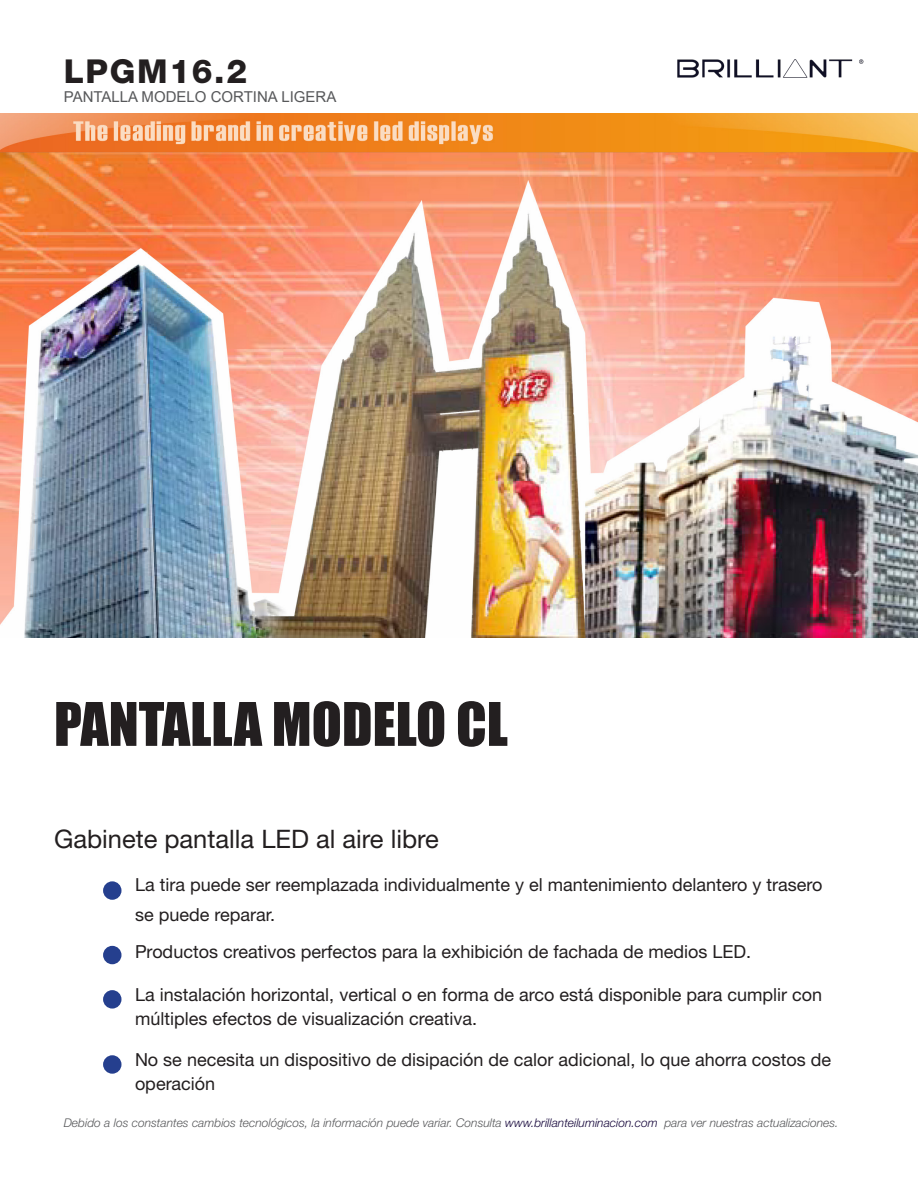
<style>
.page{position:relative;width:918px;height:1188px;background:#fff}
.page>*{position:absolute;margin:0;border:0;box-sizing:border-box;transform-origin:0 0}
.t1{font:55.5px "Impact";color:#231f20}
.t2{font:800 33px "Helvetica Neue LT Std";letter-spacing:.05em;color:#231f20}
.t3{font:25.5px "Helvetica Neue LT Std";color:#231f20}
.t4{font:18px/24px "Helvetica Neue LT Std";color:#231f20}
.t5{font:15px "Arial";color:#57585a}
.t6{font:italic 300 12px "Helvetica Neue LT Std";color:#57585a}
.s1{color:#16073b}
</style>
<div class="page">
<img style="left:677px;top:59px;width:187px;height:19px">
<div style="left:103px;top:881px;width:19px;height:19px;background:#253f8e;border-radius:50%"></div>
<div style="left:103px;top:946px;width:19px;height:18px;background:#253f8e;border-radius:50%"></div>
<div style="left:103px;top:990px;width:19px;height:19px;background:#253f8e;border-radius:50%"></div>
<div style="left:103px;top:1055px;width:19px;height:19px;background:#253f8e;border-radius:50%"></div>
<img style="left:0;top:113px;width:918px;height:525px">
<p class="t2" style="left:64px;top:51px;width:185px">LPGM16.2</p>
<p class="t5" style="left:64px;top:87px;width:274px">PANTALLA MODELO CORTINA LIGERA</p>
<p class="t1" style="left:54px;top:681px;width:455px">PANTALLA MODELO CL</p>
<p class="t3" style="left:54px;top:824px;width:386px">Gabinete pantalla LED al aire libre</p>
<p class="t4" style="left:135px;top:869px;width:689px;line-height:30.6px">La tira puede ser reemplazada individualmente y el mantenimiento delantero y trasero se puede reparar.</p>
<p class="t4" style="left:135px;top:940px;width:618px">Productos creativos perfectos para la exhibición de fachada de medios LED.</p>
<p class="t4" style="left:135px;top:982px;width:689px">La instalación horizontal, vertical o en forma de arco está disponible para cumplir con múltiples efectos de visualización creativa.</p>
<p class="t4" style="left:135px;top:1047px;width:698px">No se necesita un dispositivo de disipación de calor adicional, lo que ahorra costos de operación</p>
<p class="t6" style="left:64px;top:1116px;width:776px">Debido a los constantes cambios tecnológicos, la información puede variar. Consulta <span class="s1">www.brillanteiluminacion.com</span> para ver nuestras actualizaciones.</p>
</div>
